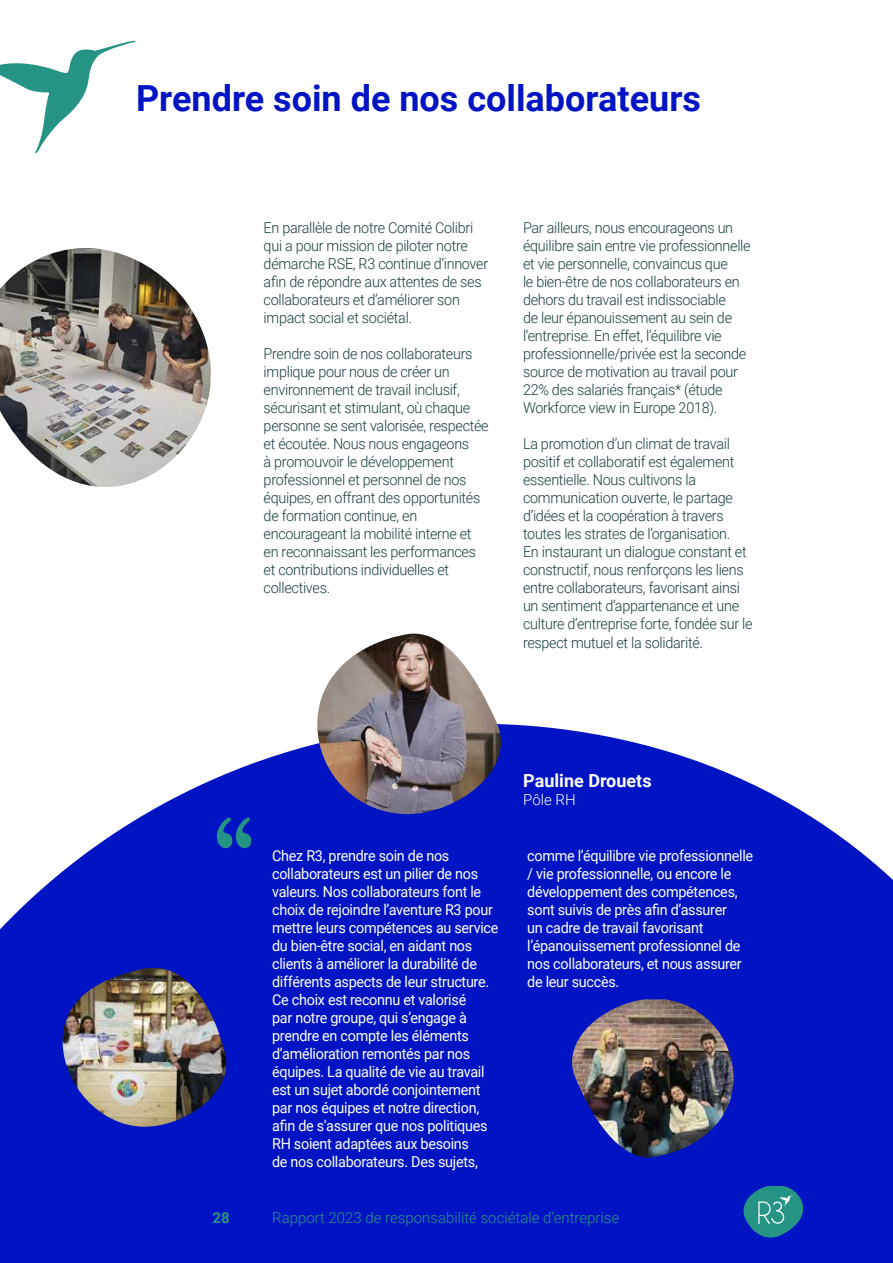
<style>
.page{position:relative;width:893px;height:1263px;background:#fff}
.page>*{position:absolute;margin:0;border:0;box-sizing:border-box;transform-origin:0 0}
.t1{font:700 36px "Roboto";color:#0014c4}
.t2{font:700 18px "Roboto";color:#fff}
.t3{font:300 15px/18px "Roboto";letter-spacing:-.02em;color:#183c3e;scale:.96 1}
.t4{font:15px/18px "Roboto";letter-spacing:-.02em;color:#fff;scale:.96 1}
.t5{font:300 15px "Roboto";color:#269485}
.t6{font:300 15px "Roboto";color:#fff}
.t7{font:700 15px "Roboto";color:#269485}
</style>
<div class="page">
<div style="left:0;top:1157px;width:893px;height:106px;background:#0014c4"></div>
<svg style="left:743px;top:1186px;width:61px;height:52px"></svg>
<svg style="left:0;top:40px;width:136px;height:114px"></svg>
<img style="left:0;top:248px;width:211px;height:239px">
<svg style="left:0;top:724px;width:892px;height:433px;fill:#0014c4"></svg>
<svg style="left:217px;top:817px;width:34px;height:31px"></svg>
<img style="left:317px;top:634px;width:186px;height:180px">
<img style="left:63px;top:968px;width:163px;height:159px">
<img style="left:559px;top:999px;width:174px;height:159px">
<h1 class="t1" style="left:136px;top:73px;width:566px">Prendre soin de nos collaborateurs</h1>
<p class="t3" style="left:264px;top:219px;width:235px">En parallèle de notre Comité Colibri qui a pour mission de piloter notre démarche RSE, R3 continue d’innover afin de répondre aux attentes de ses collaborateurs et d’améliorer son impact social et sociétal.</p>
<p class="t3" style="left:264px;top:345px;width:236px">Prendre soin de nos collaborateurs implique pour nous de créer un environnement de travail inclusif, sécurisant et stimulant, où chaque personne se sent valorisée, respectée et écoutée. Nous nous engageons<br>à promouvoir le développement professionnel et personnel de nos équipes, en offrant des opportunités de formation continue, en encourageant la mobilité interne et en reconnaissant les performances et contributions individuelles et collectives.</p>
<p class="t3" style="left:523px;top:219px;width:239px">Par ailleurs, nous encourageons un équilibre sain entre vie professionnelle et vie personnelle, convaincus que<br>le bien-être de nos collaborateurs en dehors du travail est indissociable<br>de leur épanouissement au sein de l’entreprise. En effet, l’équilibre vie professionnelle/privée est la seconde source de motivation au travail pour 22% des salariés français* (étude Workforce view in Europe 2018).</p>
<p class="t3" style="left:523px;top:435px;width:240px">La promotion d’un climat de travail positif et collaboratif est également essentielle. Nous cultivons la communication ouverte, le partage d’idées et la coopération à travers toutes les strates de l’organisation.<br>En instaurant un dialogue constant et constructif, nous renforçons les liens entre collaborateurs, favorisant ainsi un sentiment d’appartenance et une culture d’entreprise forte, fondée sur le respect mutuel et la solidarité.</p>
<p class="t2" style="left:523px;top:768px;width:130px">Pauline Drouets</p>
<p class="t6" style="left:523px;top:789px;width:54px">Pôle RH</p>
<p class="t4" style="left:272px;top:846px;width:237px">Chez R3, prendre soin de nos collaborateurs est un pilier de nos valeurs. Nos collaborateurs font le choix de rejoindre l’aventure R3 pour mettre leurs compétences au service du bien-être social, en aidant nos clients à améliorer la durabilité de différents aspects de leur structure.<br>Ce choix est reconnu et valorisé<br>par notre groupe, qui s’engage à prendre en compte les éléments d’amélioration remontés par nos équipes. La qualité de vie au travail est un sujet abordé conjointement par nos équipes et notre direction, afin de s’assurer que nos politiques RH soient adaptées aux besoins<br>de nos collaborateurs. Des sujets,</p>
<p class="t4" style="left:527px;top:846px;width:237px">comme l’équilibre vie professionnelle / vie professionnelle, ou encore le développement des compétences, sont suivis de près afin d’assurer<br>un cadre de travail favorisant l’épanouissement professionnel de nos collaborateurs, et nous assurer de leur succès.</p>
<p class="t7" style="left:212px;top:1207px;width:19px">28</p>
<p class="t5" style="left:272px;top:1207px;width:349px">Rapport 2023 de responsabilité sociétale d’entreprise</p>
</div>
